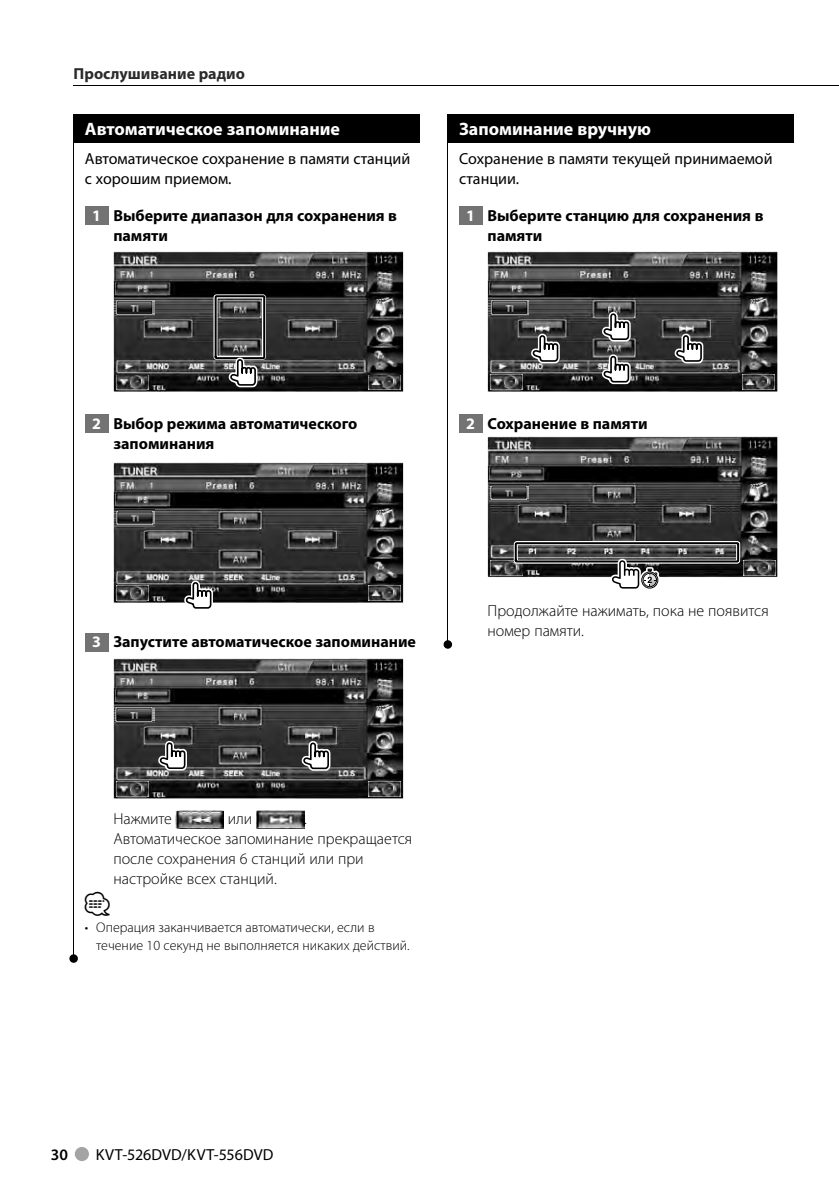
<style>
.page{position:relative;width:839px;height:1191px;background:#fff}
.page>*{position:absolute;margin:0;border:0;box-sizing:border-box;transform-origin:0 0}
.t1{font:24px "Car Symble";color:#000}
.t2{font:700 18px "Myriad Pro";color:#fff}
.t3{font:700 16px/20px "Myriad Pro";color:#000}
.t4{font:300 16px/20px "Myriad Pro";color:#000}
.t5{font:16px/20px "Myriad Pro";color:#000}
.t6{font:700 16px "Myriad Pro";color:#2b2b2b}
.t7{font:600 16px "Myriad Pro";color:#000}
.t8{font:300 14px/18px "Myriad Pro";color:#000}
.s1{color:#fff}
</style>
<div class="page">
<div style="left:75px;top:1147px;width:14px;height:14px;background:#a4a4a4;border-radius:50%"></div>
<hr style="left:74px;top:85px;width:765px;height:1px;background:#000">
<div style="left:74px;top:114px;width:345px;height:29px;background:#000"></div>
<div style="left:85px;top:207px;width:23px;height:18px;background:#737373"></div>
<div style="left:85px;top:415px;width:23px;height:18px;background:#737373"></div>
<div style="left:85px;top:633px;width:23px;height:18px;background:#737373"></div>
<img style="left:113px;top:251px;width:290px;height:141px">
<svg style="left:213px;top:294px;width:53px;height:94px;background:#5c5c5c"></svg>
<img style="left:115px;top:299px;width:39px;height:17px">
<img style="left:369px;top:375px;width:32px;height:15px">
<img style="left:116px;top:375px;width:32px;height:15px">
<img style="left:113px;top:462px;width:290px;height:141px">
<svg style="left:184px;top:580px;width:30px;height:29px"></svg>
<img style="left:115px;top:510px;width:40px;height:16px">
<img style="left:369px;top:586px;width:32px;height:14px">
<img style="left:117px;top:586px;width:32px;height:14px">
<img style="left:113px;top:658px;width:290px;height:141px">
<svg style="left:301px;top:740px;width:30px;height:32px"></svg>
<img style="left:115px;top:706px;width:39px;height:16px">
<img style="left:368px;top:781px;width:32px;height:15px">
<img style="left:116px;top:781px;width:32px;height:15px">
<svg style="left:158px;top:741px;width:29px;height:29px"></svg>
<img style="left:176px;top:810px;width:48px;height:18px">
<img style="left:256px;top:810px;width:48px;height:18px">
<div style="left:448px;top:114px;width:346px;height:29px;background:#000"></div>
<div style="left:459px;top:207px;width:23px;height:18px;background:#737373"></div>
<div style="left:459px;top:415px;width:23px;height:18px;background:#737373"></div>
<img style="left:488px;top:251px;width:289px;height:141px">
<svg style="left:531px;top:334px;width:29px;height:29px"></svg>
<svg style="left:674px;top:334px;width:29px;height:29px"></svg>
<svg style="left:601px;top:312px;width:30px;height:30px"></svg>
<svg style="left:601px;top:354px;width:30px;height:30px"></svg>
<img style="left:489px;top:299px;width:39px;height:17px">
<img style="left:743px;top:375px;width:32px;height:14px">
<img style="left:490px;top:375px;width:32px;height:14px">
<img style="left:488px;top:436px;width:289px;height:141px">
<img style="left:491px;top:560px;width:23px;height:15px">
<svg style="left:514px;top:541px;width:226px;height:48px"></svg>
<img style="left:489px;top:484px;width:40px;height:17px">
<img style="left:743px;top:560px;width:32px;height:15px">
<hr style="left:448px;top:114px;width:1px;height:530px;background:#000">
<div style="left:444px;top:640px;width:8px;height:9px;background:#000;border-radius:50%"></div>
<hr style="left:73px;top:114px;width:1px;height:844px;background:#000">
<div style="left:69px;top:954px;width:9px;height:9px;background:#000;border-radius:50%"></div>
<p class="t6" style="left:74px;top:68px;width:173px">Прослушивание радио</p>
<p class="t2" style="left:85px;top:122px;width:257px">Автоматическое запоминание</p>
<p class="t5" style="left:85px;top:149px;width:327px">Автоматическое сохранение в памяти станций с хорошим приемом.</p>
<p class="t3" style="left:113px;top:206px;width:285px;text-indent:-21px"><span class="s1">1</span> Выберите диапазон для сохранения в памяти</p>
<p class="t2" style="left:459px;top:122px;width:193px">Запоминание вручную</p>
<p class="t5" style="left:459px;top:149px;width:315px">Сохранение в памяти текущей принимаемой станции.</p>
<p class="t3" style="left:488px;top:206px;width:277px;text-indent:-21px"><span class="s1">1</span> Выберите станцию для сохранения в памяти</p>
<p class="t3" style="left:113px;top:415px;width:246px;text-indent:-21px"><span class="s1">2</span> Выбор режима автоматического запоминания</p>
<p class="t3" style="left:466px;top:415px;width:183px"><span class="s1">2</span> Сохранение в памяти</p>
<p class="t3" style="left:92px;top:633px;width:325px"><span class="s1">3</span> Запустите автоматическое запоминание</p>
<p class="t4" style="left:488px;top:602px;width:283px">Продолжайте нажимать, пока не появится номер памяти.</p>
<p class="t4" style="left:113px;top:810px;width:60px">Нажмите</p>
<p class="t4" style="left:228px;top:810px;width:26px">или</p>
<p class="t4" style="left:113px;top:810px;width:300px;text-indent:191px">.<br>Автоматическое запоминание прекращается после сохранения 6 станций или при настройке всех станций.</p>
<h1 class="t1" style="left:85px;top:891px;width:27px">⁄</h1>
<p class="t8" style="left:96px;top:919px;width:315px;text-indent:-11px">• Операция заканчивается автоматически, если в течение 10 секунд не выполняется никаких действий.</p>
<p class="t7" style="left:51px;top:1148px;width:19px">30</p>
<p class="t5" style="left:96px;top:1145px;width:179px">KVT-526DVD/KVT-556DVD</p>
</div>
